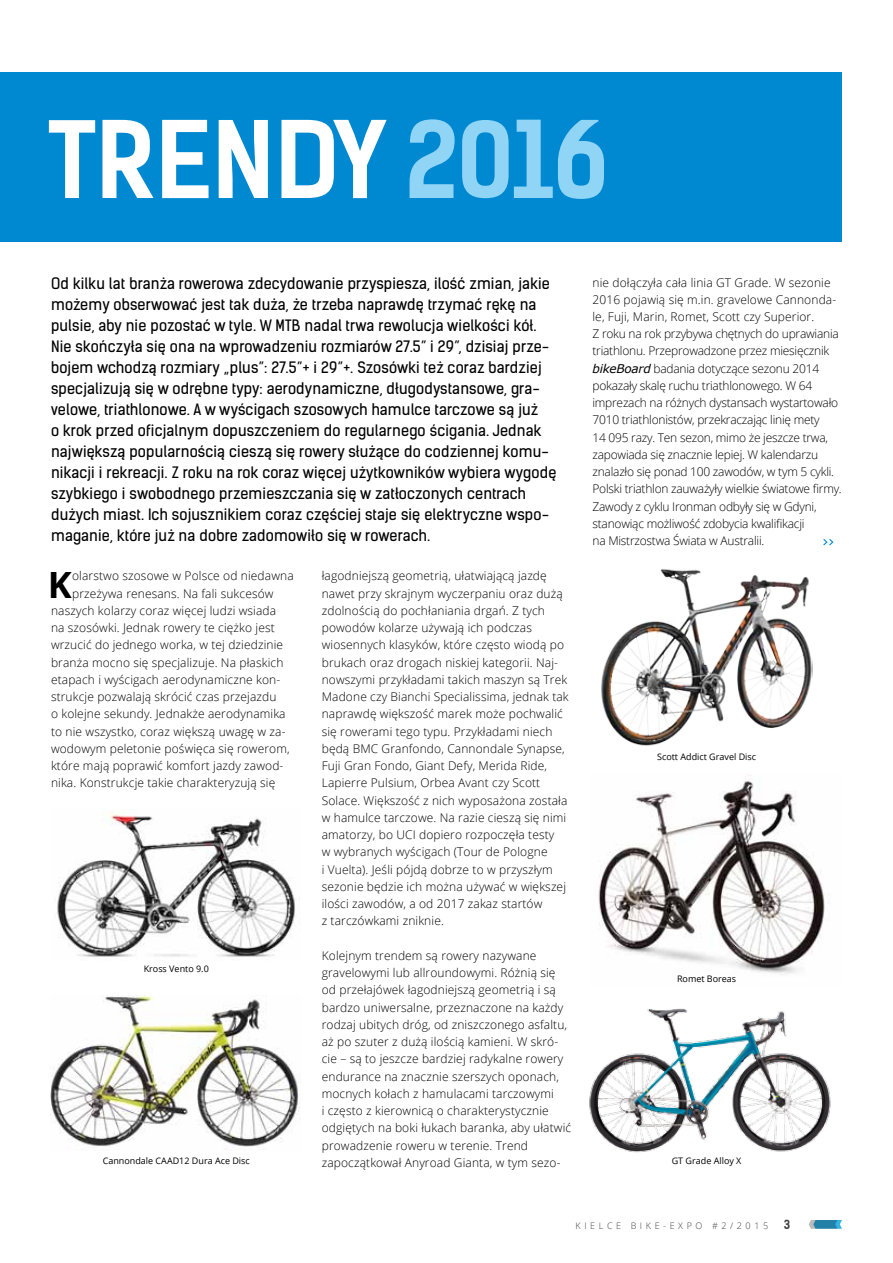
<style>
.page{position:relative;width:893px;height:1263px;background:#fff}
.page>*{position:absolute;margin:0;border:0;box-sizing:border-box;transform-origin:0 0}
.t1{font:700 101.4px "Kelson Sans";letter-spacing:-.015em;color:#fff}
.t2{font:700 36.15px "Open Sans";color:#000}
.t3{font:15px/21px "Kelson Sans";letter-spacing:.01em;color:#000}
.t4{font:300 12px/17.2px "Open Sans";letter-spacing:.01em;color:#000}
.t5{font:300 12px/17.2px "Open Sans";letter-spacing:-.02em;color:#000}
.t6{font:700 12px "Kelson Sans";color:#424241}
.t7{font:9px "Open Sans";color:#000}
.t8{font:300 9px "Open Sans";letter-spacing:.4em;color:#424241}
.s1{color:#90d4f6}
.s2{font-family:"Verdana";font-weight:400;font-style:italic}
</style>
<div class="page">
<div style="left:0;top:72px;width:842px;height:170px;background:#0089d0"></div>
<img style="left:57px;top:810px;width:238px;height:147px">
<img style="left:598px;top:775px;width:227px;height:199px">
<img style="left:601px;top:569px;width:211px;height:177px">
<img style="left:589px;top:1008px;width:242px;height:145px">
<img style="left:51px;top:995px;width:249px;height:155px">
<svg style="left:823px;top:539px;width:10px;height:6px"></svg>
<svg style="left:809px;top:1220px;width:33px;height:9px"></svg>
<h1 class="t1" style="left:48px;top:98px;width:563px">TRENDY <span class="s1">2016</span></h1>
<p class="t3" style="left:51px;top:273px;width:507px">Od kilku lat branża rowerowa zdecydowanie przyspiesza, ilość zmian, jakie możemy obserwować jest tak duża, że trzeba naprawdę trzymać rękę na pulsie, aby nie pozostać w tyle. W MTB nadal trwa rewolucja wielkości kół.<br>Nie skończyła się ona na wprowadzeniu rozmiarów 27.5” i 29”, dzisiaj prze&shy;bojem wchodzą rozmiary „plus”: 27.5”+ i 29”+. Szosówki też coraz bardziej specjalizują się w odrębne typy: aerodynamiczne, długodystansowe, gra&shy;velowe, triathlonowe. A w wyścigach szosowych hamulce tarczowe są już<br>o krok przed oficjalnym dopuszczeniem do regularnego ścigania. Jednak największą popularnością cieszą się rowery służące do codziennej komu&shy;nikacji i rekreacji. Z roku na rok coraz więcej użytkowników wybiera wygodę szybkiego i swobodnego przemieszczania się w zatłoczonych centrach dużych miast. Ich sojusznikiem coraz częściej staje się elektryczne wspo&shy;maganie, które już na dobre zadomowiło się w rowerach.</p>
<p class="t5" style="left:592px;top:273px;width:251px">nie dołączyła cała linia GT Grade. W sezonie 2016 pojawią się m.in. gravelowe Cannonda&shy;le, Fuji, Marin, Romet, Scott czy Superior.<br>Z roku na rok przybywa chętnych do uprawiania triathlonu. Przeprowadzone przez miesięcznik <span class="s2">bikeBoard</span> badania dotyczące sezonu 2014 pokazały skalę ruchu triathlonowego. W 64 imprezach na różnych dystansach wystartowało 7010 triathlonistów, przekraczając linię mety<br>14 095 razy. Ten sezon, mimo że jeszcze trwa, zapowiada się znacznie lepiej. W kalendarzu znalazło się ponad 100 zawodów, w tym 5 cykli.<br>Polski triathlon zauważyły wielkie światowe firmy.<br>Zawody z cyklu Ironman odbyły się w Gdyni, stanowiąc możliwość zdobycia kwalifikacji<br>na Mistrzostwa Świata w Australii.</p>
<h2 class="t2" style="left:48px;top:559px;width:26px">K</h2>
<p class="t4" style="left:72px;top:567px;width:223px">olarstwo szosowe w Polsce od niedawna</p>
<p class="t4" style="left:72px;top:584px;width:203px">przeżywa renesans. Na fali sukcesów</p>
<p class="t4" style="left:51px;top:602px;width:227px">naszych kolarzy coraz więcej ludzi wsiada</p>
<p class="t4" style="left:51px;top:619px;width:225px">na szosówki. Jednak rowery te ciężko jest</p>
<p class="t4" style="left:51px;top:636px;width:234px">wrzucić do jednego worka, w tej dziedzinie</p>
<p class="t4" style="left:51px;top:653px;width:234px">branża mocno się specjalizuje. Na płaskich</p>
<p class="t4" style="left:51px;top:671px;width:231px">etapach i wyścigach aerodynamiczne kon-</p>
<p class="t4" style="left:51px;top:688px;width:227px">strukcje pozwalają skrócić czas przejazdu</p>
<p class="t4" style="left:51px;top:705px;width:236px">o kolejne sekundy. Jednakże aerodynamika</p>
<p class="t4" style="left:51px;top:722px;width:236px">to nie wszystko, coraz większą uwagę w za-</p>
<p class="t4" style="left:51px;top:740px;width:240px">wodowym peletonie poświęca się rowerom,</p>
<p class="t4" style="left:51px;top:757px;width:234px">które mają poprawić komfort jazdy zawod-</p>
<p class="t4" style="left:51px;top:774px;width:226px">nika. Konstrukcje takie charakteryzują się</p>
<p class="t7" style="left:144px;top:963px;width:67px">Kross Vento 9.0</p>
<p class="t7" style="left:103px;top:1154px;width:149px">Cannondale CAAD12 Dura Ace Disc</p>
<p class="t4" style="left:322px;top:567px;width:248px">łagodniejszą geometrią, ułatwiającą jazdę nawet przy skrajnym wyczerpaniu oraz dużą zdolnością do pochłaniania drgań. Z tych powodów kolarze używają ich podczas wiosennych klasyków, które często wiodą po brukach oraz drogach niskiej kategorii. Naj&shy;nowszymi przykładami takich maszyn są Trek Madone czy Bianchi Specialissima, jednak tak naprawdę większość marek może pochwalić się rowerami tego typu. Przykładami niech będą BMC Granfondo, Cannondale Synapse, Fuji Gran Fondo, Giant Defy, Merida Ride, Lapierre Pulsium, Orbea Avant czy Scott Solace. Większość z nich wyposażona została w hamulce tarczowe. Na razie cieszą się nimi amatorzy, bo UCI dopiero rozpoczęła testy<br>w wybranych wyścigach (Tour de Pologne<br>i Vuelta). Jeśli pójdą dobrze to w przyszłym sezonie będzie ich można używać w większej ilości zawodów, a od 2017 zakaz startów<br>z tarczówkami zniknie.</p>
<p class="t4" style="left:322px;top:946px;width:251px">Kolejnym trendem są rowery nazywane gravelowymi lub allroundowymi. Różnią się od przełajówek łagodniejszą geometrią i są bardzo uniwersalne, przeznaczone na każdy rodzaj ubitych dróg, od zniszczonego asfaltu, aż po szuter z dużą ilością kamieni. W skró&shy;cie – są to jeszcze bardziej radykalne rowery endurance na znacznie szerszych oponach, mocnych kołach z hamulacami tarczowymi<br>i często z kierownicą o charakterystycznie odgiętych na boki łukach baranka, aby ułatwić prowadzenie roweru w terenie. Trend zapoczątkował Anyroad Gianta, w tym sezo-</p>
<p class="t7" style="left:657px;top:750px;width:100px">Scott Addict Gravel Disc</p>
<p class="t7" style="left:677px;top:973px;width:61px">Romet Boreas</p>
<p class="t7" style="left:672px;top:1154px;width:71px">GT Grade Alloy X</p>
<p class="t8" style="left:575px;top:1219px;width:72px">KIELCE Bike</p>
<p class="t8" style="left:663px;top:1219px;width:24px">-Expo</p>
<p class="t8" style="left:712px;top:1219px;width:58px">#2/2015</p>
<p class="t6" style="left:784px;top:1217px;width:8px">3</p>
</div>
